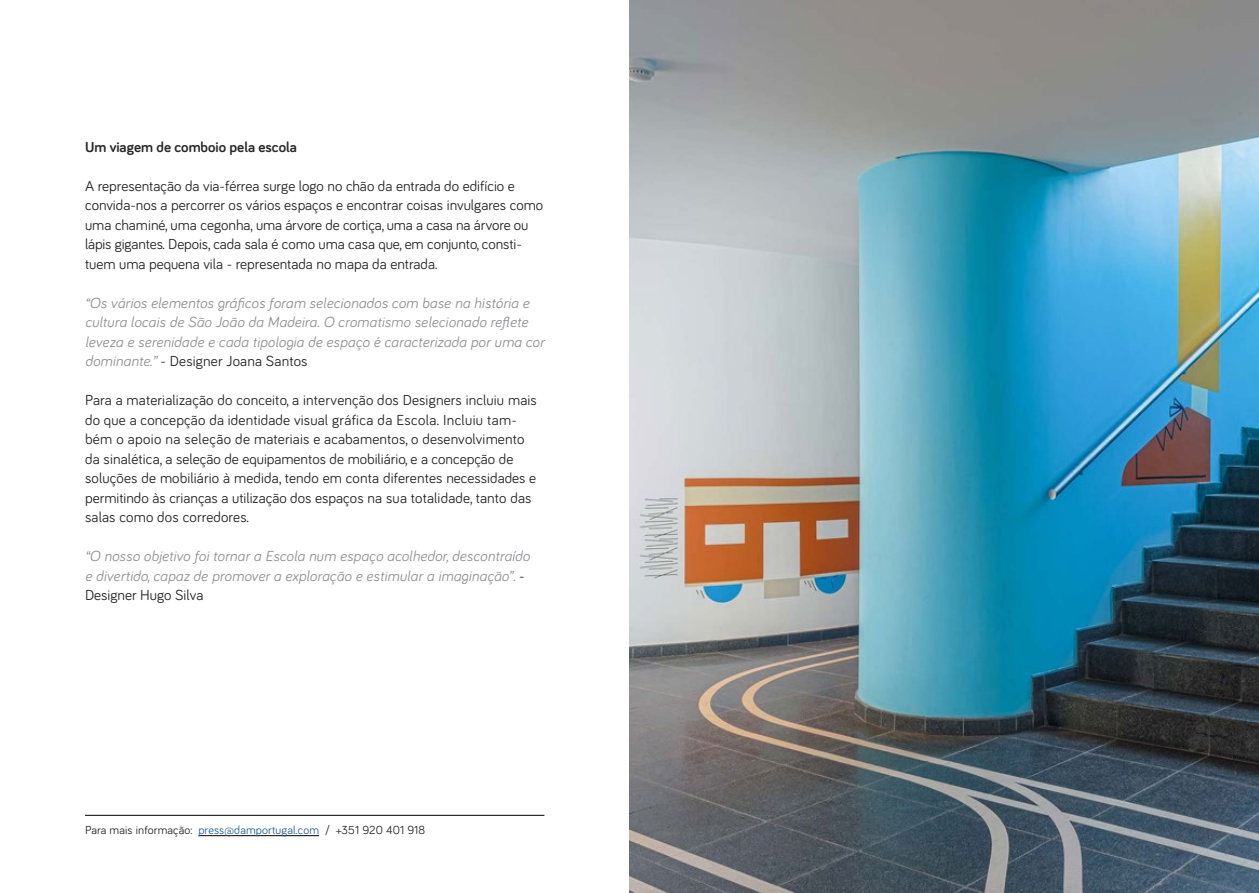
<style>
.page{position:relative;width:1259px;height:893px;background:#fff}
.page>*{position:absolute;margin:0;border:0;box-sizing:border-box;transform-origin:0 0}
.t1{font:15px/19.5px "Bariol";color:#292829}
.t2{font:italic 15px/19.5px "Bariol";letter-spacing:.01em;color:#919195}
.t3{font:700 15px "Bariol";color:#292829}
.t4{font:12px "Bariol";letter-spacing:.01em;color:#292829}
.s1{font-style:normal;color:#292829}
.s2{color:#215e9e}
</style>
<div class="page">
<hr style="left:85px;top:815px;width:459px;height:1px;background:#000">
<hr style="left:198px;top:835px;width:121px;height:1px;background:#000">
<img style="left:629px;top:0;width:630px;height:893px">
<p class="t3" style="left:85px;top:136px;width:213px">Um viagem de comboio pela escola</p>
<p class="t1" style="left:85px;top:175px;width:460px">A representação da via-férrea surge logo no chão da entrada do edifício e convida-nos a percorrer os vários espaços e encontrar coisas invulgares como uma chaminé, uma cegonha, uma árvore de cortiça, uma a casa na árvore ou lápis gigantes. Depois, cada sala é como uma casa que, em conjunto, consti&shy;tuem uma pequena vila - representada no mapa da entrada.</p>
<p class="t2" style="left:85px;top:292px;width:461px">“Os vários elementos gráficos foram selecionados com base na história e cultura locais de São João da Madeira. O cromatismo selecionado reflete leveza e serenidade e cada tipologia de espaço é caracterizada por uma cor dominante.” <span class="s1">- Designer Joana Santos</span></p>
<p class="t1" style="left:85px;top:389px;width:453px">Para a materialização do conceito, a intervenção dos Designers incluiu mais do que a concepção da identidade visual gráfica da Escola. Incluiu tam&shy;bém o apoio na seleção de materiais e acabamentos, o desenvolvimento da sinalética, a seleção de equipamentos de mobiliário, e a concepção de soluções de mobiliário à medida, tendo em conta diferentes necessidades e permitindo às crianças a utilização dos espaços na sua totalidade, tanto das salas como dos corredores.</p>
<p class="t2" style="left:85px;top:545px;width:446px">“O nosso objetivo foi tornar a Escola num espaço acolhedor, descontraído e divertido, capaz de promover a exploração e estimular a imaginação”. <span class="s1">-<br>Designer Hugo Silva</span></p>
<p class="t4" style="left:85px;top:822px;width:342px">Para mais informação: <span class="s2">press@damportugal.com</span> / +351 920 401 918</p>
</div>
